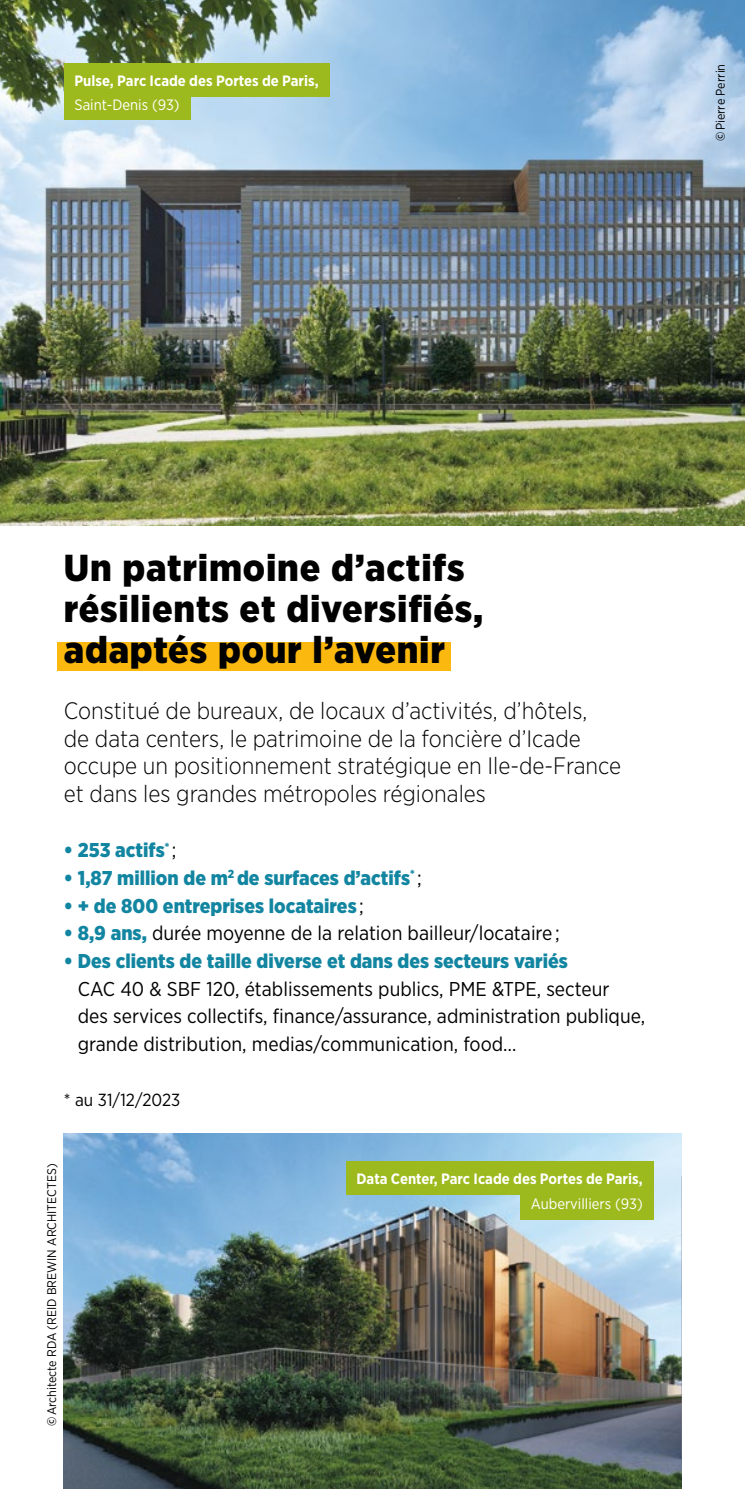
<style>
.page{position:relative;width:745px;height:1489px;background:#fff}
.page>*{position:absolute;margin:0;border:0;box-sizing:border-box;transform-origin:0 0}
.t1{font:900 37.5px/41.2px "Gotham Narrow";letter-spacing:.02em;color:#000}
.t2{font:300 23.75px/27.8px "Gotham Narrow";color:#000}
.t3{font:20px/27.8px "Gotham Narrow";color:#000}
.t4{font:900 20px "Gotham Narrow";color:#1285a1}
.t5{font:17.5px "Gotham Narrow";color:#000}
.t6{font:700 15px "Gotham Narrow";color:#fff}
.t7{font:15px "Gotham Narrow";color:#fff}
.t8{font:12.5px "Gotham Narrow";color:#000}
.s1{font-weight:500}
.s2{font-weight:400;color:#000}
.s3{font-weight:900;color:#1285a1}
</style>
<div class="page">
<div style="left:57px;top:642px;width:394px;height:29px;background:#fbb90f"></div>
<img style="left:0;top:0;width:744px;height:525px">
<img style="left:64px;top:1133px;width:616px;height:355px">
<div style="left:64px;top:87px;width:126px;height:33px;background:#9cba1e"></div>
<div style="left:519px;top:1186px;width:134px;height:33px;background:#9cba1e"></div>
<div style="left:64px;top:64px;width:265px;height:33px;background:#9cba1e"></div>
<div style="left:345px;top:1161px;width:308px;height:33px;background:#9cba1e"></div>
<p class="t6" style="left:74px;top:72px;width:245px">Pulse, Parc Icade des Portes de Paris,</p>
<p class="t7" style="left:74px;top:95px;width:107px">Saint-Denis (93)</p>
<p class="t8" style="left:712px;top:141px;width:79px;rotate:-90deg"><span class="s1">©</span> Pierre Perrin</p>
<h1 class="t1" style="left:64px;top:546px;width:420px">Un patrimoine d’actifs résilients et diversifiés, adaptés pour l’avenir</h1>
<p class="t2" style="left:64px;top:696px;width:558px">Constitué de bureaux, de locaux d’activités, d’hôtels,<br>de data centers, le patrimoine de la foncière d’Icade occupe un positionnement stratégique en Ile-de-France et dans les grandes métropoles régionales</p>
<p class="t4" style="left:64px;top:837px;width:114px">• 253 actifs<sup>*</sup> <span class="s2">;</span></p>
<p class="t4" style="left:64px;top:864px;width:359px">• 1,87 million de m<sup>2</sup> de surfaces d’actifs<sup>*</sup> <span class="s2">;</span></p>
<p class="t4" style="left:64px;top:892px;width:301px">• + de 800 entreprises locataires <span class="s2">;</span></p>
<p class="t3" style="left:64px;top:918px;width:497px"><span class="s3">• 8,9 ans,</span> durée moyenne de la relation bailleur/locataire ;</p>
<p class="t4" style="left:64px;top:947px;width:505px">• Des clients de taille diverse et dans des secteurs variés</p>
<p class="t3" style="left:78px;top:974px;width:568px">CAC 40 &amp; SBF 120, établissements publics, PME &amp;TPE, secteur<br>des services collectifs, finance/assurance, administration publique, grande distribution, medias/communication, food…</p>
<p class="t5" style="left:64px;top:1089px;width:118px">* au 31/12/2023</p>
<p class="t8" style="left:44px;top:1425px;width:264px;rotate:-90deg"><span class="s1">©</span> Architecte RDA (REID BREWIN ARCHITECTES)</p>
<p class="t6" style="left:356px;top:1169px;width:287px">Data Center, Parc Icade des Portes de Paris,</p>
<p class="t7" style="left:530px;top:1194px;width:113px">Aubervilliers (93)</p>
</div>
